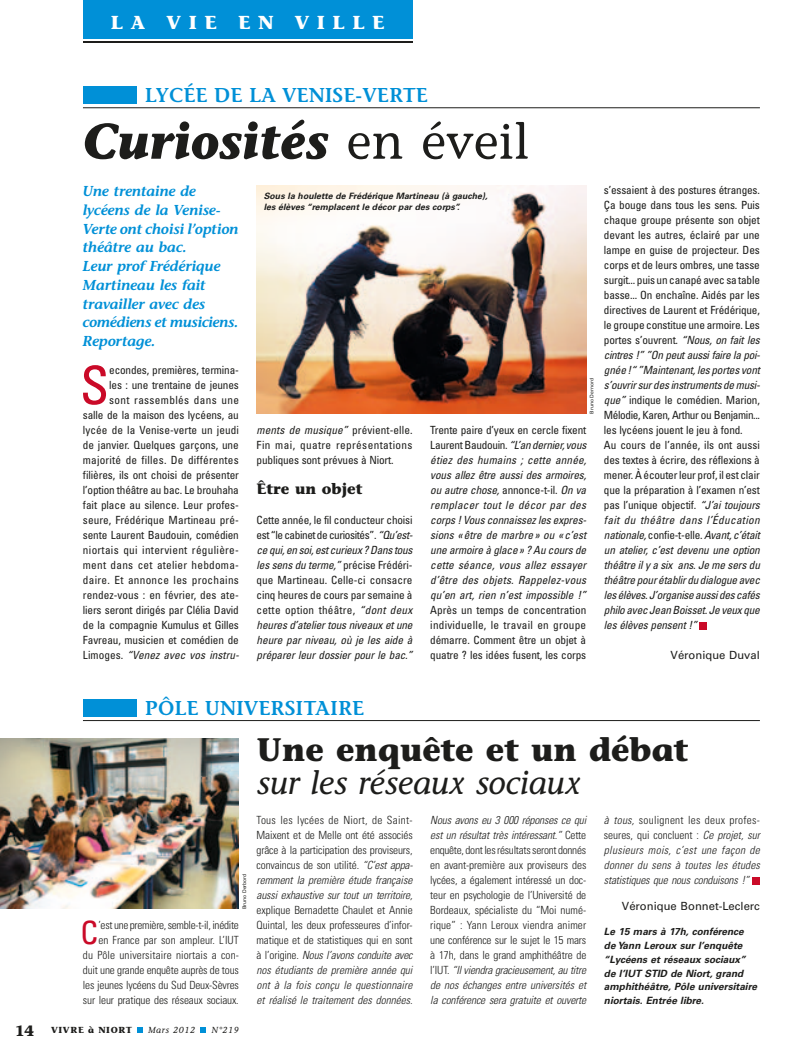
<style>
.page{position:relative;width:811px;height:1059px;background:#fff}
.page>*{position:absolute;margin:0;border:0;box-sizing:border-box;transform-origin:0 0}
.t1{font:condensed 52.75px "Univers";color:#ca0a28}
.t2{font:italic 700 50px "Stone Informal";color:#1d1d1b}
.t3{font:italic 32.5px "Stone Informal";color:#1d1d1b}
.t4{font:700 32.5px "Stone Informal";color:#1d1d1b}
.t5{font:condensed 32px "Univers";color:#ca0a28}
.t6{font:600 20px "Stone Informal";color:#0090d7}
.t7{font:700 18.75px "Stone Informal";letter-spacing:.4em;color:#fff}
.t8{font:700 15px "Stone Informal";color:#1d1d1b}
.t9{font:italic 600 14.38px/18.8px "Stone Informal";letter-spacing:-.01em;color:#0090d7}
.t10{font:condensed 11.25px/15px "Univers";letter-spacing:-.015em;color:#1d1d1b;text-align:justify}
.t11{font:300 condensed 11.25px/15px "Univers";letter-spacing:-.015em;color:#1d1d1b;text-align:justify}
.t12{font:italic condensed 11.25px/15px "Univers";letter-spacing:-.01em;color:#1d1d1b;text-align:justify}
.t13{font:italic 300 condensed 11.25px/15px "Univers";color:#1d1d1b;text-align:justify}
.t14{font:11.25px "Univers";color:#1d1d1b}
.t15{font:italic 700 10px/13.8px "Univers";color:#1d1d1b}
.t16{font:italic 700 8.75px/10.6px "Univers";letter-spacing:.005em;color:#1d1d1b}
.t17{font:700 8.75px "Stone Informal";letter-spacing:.075em;color:#1d1d1b}
.t18{font:italic 8.75px "Stone Informal";letter-spacing:.075em;color:#1d1d1b}
.t19{font:5px "Univers";color:#1d1d1b}
.s1{font-weight:400;font-style:normal}
.s2{font-style:italic}
.s3{font-style:normal}
.s4{font-size:15px}
</style>
<div class="page">
<svg style="left:137px;top:1027px;width:6px;height:5px"></svg>
<svg style="left:201px;top:1027px;width:5px;height:5px"></svg>
<div style="left:83px;top:0;width:329px;height:39px;background:#0090d7"></div>
<hr style="left:83px;top:41px;width:329px;height:2px;background:#1d1d1b">
<div style="left:700px;top:622px;width:7px;height:7px;background:#ca0a28"></div>
<div style="left:83px;top:86px;width:53px;height:18px;background:#0090d7"></div>
<hr style="left:83px;top:107px;width:677px;height:1px;background:#1d1d1b">
<div style="left:753px;top:877px;width:7px;height:7px;background:#ca0a28"></div>
<div style="left:83px;top:699px;width:53px;height:18px;background:#0090d7"></div>
<hr style="left:83px;top:720px;width:677px;height:1px;background:#1d1d1b">
<img style="left:0;top:738px;width:239px;height:171px">
<img style="left:257px;top:186px;width:329px;height:227px">
<h3 class="t7" style="left:111px;top:11px;width:275px">la v ie en v ille</h3>
<h3 class="t6" style="left:145px;top:83px;width:14px">LYCÉ</h3>
<h3 class="t6" style="left:196px;top:83px;width:234px">E D E LA VENI SE-VERTE</h3>
<h2 class="t2" style="left:83px;top:111px;width:448px">Curiosités <span class="s1">en éveil</span></h2>
<p class="t9" style="left:83px;top:182px;width:157px">Une trentaine de lycéens de la Venise-<br>Verte ont choisi l’option théâtre au bac.<br>Leur prof Frédérique<br>Martineau les fait travailler avec des comédiens et musiciens.<br>Reportage.</p>
<h1 class="t1" style="left:80px;top:352px;width:31px">S</h1>
<p class="t10" style="left:83px;top:362px;width:158px;text-align:right">econdes, premières, termina-<br>les : une trentaine de jeunes<br>sont rassemblés dans une<br>salle de la maison des lycéens, au lycée de la Venise-verte un jeudi de janvier. Quelques garçons, une majorité de filles. De différentes filières, ils ont choisi de présenter l’option théâtre au bac. Le brouhaha fait place au silence. Leur profes&shy;seure, Frédérique Martineau pré&shy;sente Laurent Baudouin, comédien niortais qui intervient régulière&shy;ment dans cet atelier hebdoma&shy;daire. Et annonce les prochains rendez-vous : en février, des ate&shy;liers seront dirigés par Clélia David de la compagnie Kumulus et Gilles Favreau, musicien et comédien de Limoges. <span class="s2">“Venez avec vos instru-</span></p>
<p class="t16" style="left:264px;top:191px;width:225px">Sous la houlette de Frédérique Martineau (à gauche), les élèves “remplacent le décor par des corps”.</p>
<p class="t19" style="left:588px;top:414px;width:37px;rotate:-90deg">Bruno Dernord</p>
<p class="t10" style="left:257px;top:422px;width:157px"><span class="s2">ments de musique”</span> prévient-elle.<br>Fin mai, quatre représentations publiques sont prévues à Niort.</p>
<h3 class="t8" style="left:257px;top:479px;width:107px">Être un objet</h3>
<p class="t12" style="left:257px;top:512px;width:157px"><span class="s3">Cette année, le fil conducteur choisi est “le cabinet de curiosités”.</span> “Qu’est&shy;ce qui, en soi, est curieux ? Dans tous les sens du terme,” <span class="s3">précise Frédéri&shy;que Martineau. Celle-ci consacre cinq heures de cours par semaine à cette option théâtre,</span> “dont deux heures d’atelier tous niveaux et une heure par niveau, où je les aide à préparer leur dossier pour le bac.”</p>
<p class="t12" style="left:430px;top:422px;width:158px;text-align:left"><span class="s3">Trente paire d’yeux en cercle fixent Laurent Baudouin.</span> “L’an dernier, vous étiez des humains ; cette année, vous allez être aussi des armoires, ou autre chose, <span class="s3">annonce-t-il.</span> On va remplacer tout le décor par des corps ! Vous connaissez les expres&shy;sions «être de marbre» ou «c’est une armoire à glace» ? Au cours de cette séance, vous allez essayer d’être des objets. Rappelez-vous qu’en art, rien n’est impossible !”</p>
<p class="t10" style="left:430px;top:602px;width:157px">Après un temps de concentration individuelle, le travail en groupe démarre. Comment être un objet à quatre ? les idées fusent, les corps</p>
<p class="t10" style="left:604px;top:182px;width:157px;text-align:left">s’essaient à des postures étranges.<br>Ça bouge dans tous les sens. Puis chaque groupe présente son objet devant les autres, éclairé par une lampe en guise de projecteur. Des corps et de leurs ombres, une tasse surgit... puis un canapé avec sa table basse... On enchaîne. Aidés par les directives de Laurent et Frédérique, le groupe constitue une armoire. Les portes s’ouvrent. <span class="s2">“Nous, on fait les cintres !” ”On peut aussi faire la poi&shy;gnée !“ ”Maintenant, les portes vont s’ouvrir sur des instruments de musi&shy;que”</span> indique le comédien. Marion, Mélodie, Karen, Arthur ou Benjamin... les lycéens jouent le jeu à fond.<br>Au cours de l’année, ils ont aussi des textes à écrire, des réflexions à mener. À écouter leur prof, il est clair que la préparation à l’examen n’est pas l’unique objectif. <span class="s2">“J’ai toujours fait du théâtre dans l’Éducation nationale,</span> confie-t-elle. <span class="s2">Avant, c’était un atelier, c’est devenu une option théâtre il y a six ans. Je me sers du théâtre pour établir du dialogue avec les élèves. J’organise aussi des cafés philo avec Jean Boisset. Je veux que les élèves pensent !”</span></p>
<p class="t14" style="left:670px;top:648px;width:91px">Véronique Duval</p>
<h3 class="t6" style="left:145px;top:696px;width:221px">PÔLE UNIVERSITAIRE</h3>
<p class="t19" style="left:241px;top:909px;width:37px;rotate:-90deg">Bruno Derbord</p>
<h3 class="t5" style="left:81px;top:912px;width:19px">C</h3>
<p class="t11" style="left:83px;top:918px;width:158px;text-align:right">’est une première, semble-t-il, inédite<br>en France par son ampleur. L’IUT<br>du Pôle universitaire niortais a con&shy;duit une grande enquête auprès de tous les jeunes lycéens du Sud Deux-Sèvres sur leur pratique des réseaux sociaux.</p>
<p class="t17" style="left:15px;top:1024px;width:119px"><span class="s4">14</span> Vivre à Niort</p>
<p class="t18" style="left:148px;top:1024px;width:49px">Mars 2012</p>
<p class="t18" style="left:211px;top:1024px;width:29px">N°219</p>
<h3 class="t4" style="left:257px;top:730px;width:433px">Une enquête et un débat</h3>
<h3 class="t3" style="left:257px;top:763px;width:325px">sur les réseaux sociaux</h3>
<p class="t11" style="left:257px;top:812px;width:158px">Tous les lycées de Niort, de Saint-Maixent et de Melle ont été associés grâce à la participation des proviseurs, convaincus de son utilité. <span class="s2">“C’est appa&shy;remment la première étude française aussi exhaustive sur tout un territoire,</span></p>
<p class="t13" style="left:257px;top:902px;width:158px"><span class="s3">explique Bernadette Chaulet et Annie Quintal, les deux professeures d’infor&shy;matique et de statistiques qui en sont à l’origine.</span> Nous l’avons conduite avec nos étudiants de première année qui ont à la fois conçu le questionnaire et réalisé le traitement des données.</p>
<p class="t11" style="left:430px;top:812px;width:158px"><span class="s2">Nous avons eu 3 000 réponses ce qui est un résultat très intéressant.”</span> Cette enquête, dont les résultats seront donnés en avant-première aux proviseurs des lycées, a également intéressé un doc&shy;teur en psychologie de l’Université de Bordeaux, spécialiste du “Moi numé&shy;rique” : Yann Leroux viendra animer une conférence sur le sujet le 15 mars à 17h, dans le grand amphithéâtre de l’IUT. <span class="s2">“Il viendra gracieusement, au titre de nos échanges entre universités et la conférence sera gratuite et ouverte</span></p>
<p class="t13" style="left:604px;top:812px;width:157px">à tous, <span class="s3">soulignent les deux profes&shy;seures, qui concluent :</span> Ce projet, sur plusieurs mois, c’est une façon de donner du sens à toutes les études statistiques que nous conduisons !”</p>
<p class="t14" style="left:622px;top:900px;width:140px">Véronique Bonnet-Leclerc</p>
<p class="t15" style="left:604px;top:925px;width:154px">Le 15 mars à 17h, conférence de Yann Leroux sur l’enquête “Lycéens et réseaux sociaux” de l’IUT STID de Niort, grand amphithéâtre, Pôle universitaire niortais. Entrée libre.</p>
</div>
